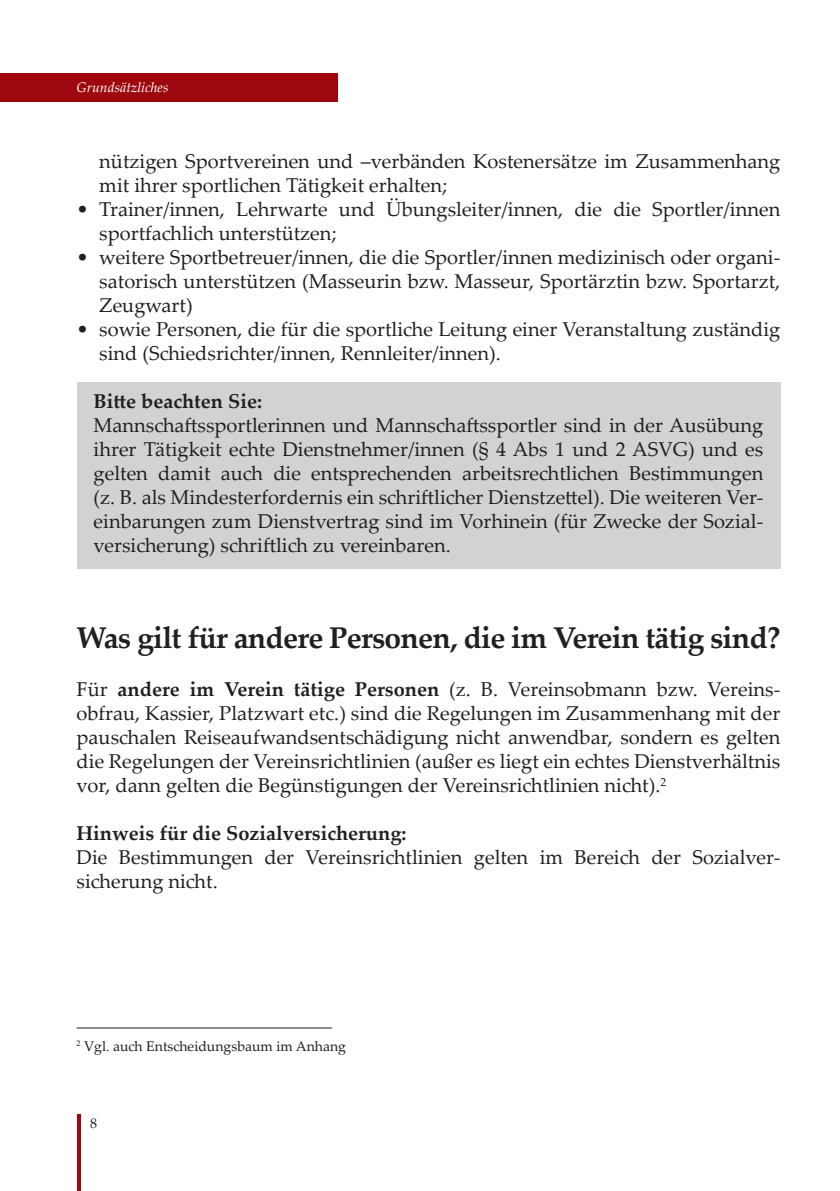
<style>
.page{position:relative;width:840px;height:1191px;background:#fff}
.page>*{position:absolute;margin:0;border:0;box-sizing:border-box;transform-origin:0 0}
.subheadlines{font:700 30px "Palatino Linotype";letter-spacing:-.025em;color:#231f20}
.kern{font:20px/24px "Palatino Linotype";color:#231f20}
.kern-2{font:700 20px "Palatino Linotype";color:#231f20}
.Fußzeile{font:14px "Palatino Linotype";color:#231f20}
.t1{font:italic 14px "Palatino Linotype";color:#fff}
.s1{font-weight:700}
</style>
<div class="page">
<div style="left:0;top:74px;width:337px;height:28px;background:#9d070d"></div>
<hr style="left:77px;top:1114px;width:4px;height:77px;background:#9d070d">
<div style="left:77px;top:382px;width:703px;height:186px;background:#d1d2d4"></div>
<hr style="left:77px;top:1027px;width:255px;height:1px;background:#231f20">
<p class="t1" style="left:77px;top:77px;width:93px">Grundsätzliches</p>
<p class="kern" style="left:99px;top:148px;width:682px">nützigen Sportvereinen und –verbänden Kostenersätze im Zusammenhang mit ihrer sportlichen Tätigkeit erhalten;</p>
<p class="kern" style="left:99px;top:196px;width:682px;text-indent:-23px">• Trainer/innen, Lehrwarte und Übungsleiter/innen, die die Sportler/innen sportfachlich unterstützen;</p>
<p class="kern" style="left:99px;top:244px;width:682px;text-align:justify;text-indent:-23px">• weitere Sportbetreuer/innen, die die Sportler/innen medizinisch oder organi&shy;satorisch unterstützen (Masseurin bzw. Masseur, Sportärztin bzw. Sportarzt, Zeugwart)</p>
<p class="kern" style="left:99px;top:316px;width:682px;text-indent:-23px">• sowie Personen, die für die sportliche Leitung einer Veranstaltung zuständig sind (Schiedsrichter/innen, Rennleiter/innen).</p>
<p class="kern-2" style="left:94px;top:387px;width:170px">Bitte beachten Sie:</p>
<p class="kern" style="left:94px;top:412px;width:670px;text-align:justify">Mannschaftssportlerinnen und Mannschaftssportler sind in der Ausübung ihrer Tätigkeit echte Dienstnehmer/innen (§ 4 Abs 1 und 2 ASVG) und es gelten damit auch die entsprechenden arbeitsrechtlichen Bestimmungen (z. B. als Mindesterfordernis ein schriftlicher Dienstzettel). Die weiteren Ver&shy;einbarungen zum Dienstvertrag sind im Vorhinein (für Zwecke der Sozial&shy;versicherung) schriftlich zu vereinbaren.</p>
<p class="subheadlines" style="left:77px;top:617px;width:704px">Was gilt für andere Personen, die im Verein tätig sind?</p>
<p class="kern" style="left:77px;top:676px;width:704px;text-align:justify">Für <span class="s1">andere im Verein tätige Personen</span> (z. B. Vereinsobmann bzw. Vereins&shy;obfrau, Kassier, Platzwart etc.) sind die Regelungen im Zusammenhang mit der pauschalen Reiseaufwandsentschädigung nicht anwendbar, sondern es gelten die Regelungen der Vereinsrichtlinien (außer es liegt ein echtes Dienstverhältnis vor, dann gelten die Begünstigungen der Vereinsrichtlinien nicht).<sup>2</sup></p>
<p class="kern-2" style="left:77px;top:819px;width:331px">Hinweis für die Sozialversicherung:</p>
<p class="kern" style="left:77px;top:844px;width:704px">Die Bestimmungen der Vereinsrichtlinien gelten im Bereich der Sozialver&shy;sicherung nicht.</p>
<p class="Fußzeile" style="left:77px;top:1036px;width:271px"><sup>2</sup> Vgl. auch Entscheidungsbaum im Anhang</p>
<p class="Fußzeile" style="left:90px;top:1113px;width:8px">8</p>
</div>
